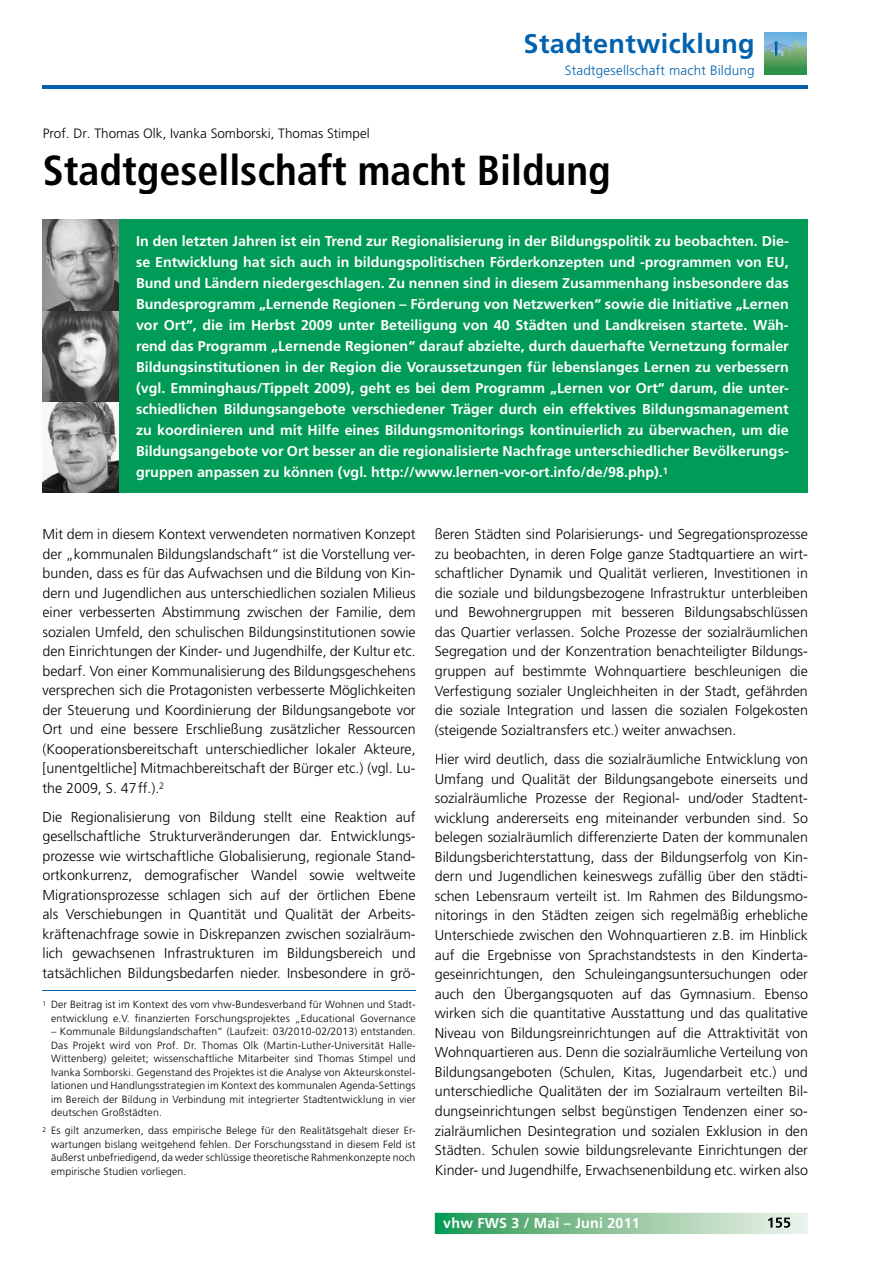
<style>
.page{position:relative;width:893px;height:1263px;background:#fff}
.page>*{position:absolute;margin:0;border:0;box-sizing:border-box;transform-origin:0 0}
.t1{font:700 condensed 42px "Frutiger LT";color:#000}
.t2{font:700 27px "Frutiger LT";letter-spacing:.015em;color:#0062ae}
.t3{font:300 14.25px/19.5px "Frutiger LT";color:#000;text-align:justify}
.t4{font:700 14.25px/21px "Frutiger LT";color:#fff;text-align:justify}
.t5{font:300 13.5px "Frutiger CE";color:#000}
.t6{font:300 13.5px "Frutiger LT";letter-spacing:.015em;color:#0062ae}
.t7{font:300 10.5px/13.5px "Frutiger LT";letter-spacing:.015em;color:#000;text-align:justify}
</style>
<div class="page">
<hr style="left:43px;top:86px;width:765px;height:3px;background:#0062ae">
<svg style="left:435px;top:1213px;width:373px;height:21px;background:#8bc59d"></svg>
<img style="left:764px;top:32px;width:42px;height:43px">
<img style="left:768px;top:1217px;width:22px;height:11px">
<hr style="left:43px;top:990px;width:373px;height:1px;background:#0062ae">
<div style="left:42px;top:219px;width:766px;height:273px;background:#009b56"></div>
<img style="left:42px;top:219px;width:76px;height:274px">
<h2 class="t2" style="left:524px;top:28px;width:233px">Stadtentwicklung</h2>
<p class="t6" style="left:565px;top:62px;width:191px">Stadtgesellschaft macht Bildung</p>
<p class="t5" style="left:43px;top:126px;width:329px">Prof. Dr. Thomas Olk, Ivanka Somborski, Thomas Stimpel</p>
<h1 class="t1" style="left:43px;top:145px;width:570px">Stadtgesellschaft macht Bildung</h1>
<p class="t4" style="left:136px;top:231px;width:654px">In den letzten Jahren ist ein Trend zur Regionalisierung in der Bildungspolitik zu beobachten. Die&shy;se Entwicklung hat sich auch in bildungspolitischen Förderkonzepten und -programmen von EU, Bund und Ländern niedergeschlagen. Zu nennen sind in diesem Zusammenhang insbesondere das Bundesprogramm „Lernende Regionen – Förderung von Netzwerken“ sowie die Initiative „Lernen vor Ort“, die im Herbst 2009 unter Beteiligung von 40 Städten und Landkreisen startete. Wäh&shy;rend das Programm „Lernende Regionen“ darauf abzielte, durch dauerhafte Vernetzung formaler Bildungsinstitutionen in der Region die Voraussetzungen für lebenslanges Lernen zu verbessern (vgl. Emminghaus/Tippelt 2009), geht es bei dem Programm „Lernen vor Ort“ darum, die unter&shy;schiedlichen Bildungsangebote verschiedener Träger durch ein effektives Bildungsmanagement zu koordinieren und mit Hilfe eines Bildungsmonitorings kontinuierlich zu überwachen, um die Bildungsangebote vor Ort besser an die regionalisierte Nachfrage unterschiedlicher Bevölkerungs&shy;gruppen anpassen zu können (vgl. http://www.lernen-vor-ort.info/de/98.php).<sup>1</sup></p>
<p class="t3" style="left:43px;top:525px;width:375px">Mit dem in diesem Kontext verwendeten normativen Konzept der „kommunalen Bildungslandschaft“ ist die Vorstellung ver&shy;bunden, dass es für das Aufwachsen und die Bildung von Kin&shy;dern und Jugendlichen aus unterschiedlichen sozialen Milieus einer verbesserten Abstimmung zwischen der Familie, dem sozialen Umfeld, den schulischen Bildungsinstitutionen sowie den Einrichtungen der Kinder- und Jugendhilfe, der Kultur etc. bedarf. Von einer Kommunalisierung des Bildungsgeschehens versprechen sich die Protagonisten verbesserte Möglichkeiten der Steuerung und Koordinierung der Bildungsangebote vor Ort und eine bessere Erschließung zusätzlicher Ressourcen (Kooperationsbereitschaft unterschiedlicher lokaler Akteure, [unentgeltliche] Mitmachbereitschaft der Bürger etc.) (vgl. Lu&shy;the 2009, S. 47ff.).<sup>2</sup></p>
<p class="t3" style="left:43px;top:807px;width:375px">Die Regionalisierung von Bildung stellt eine Reaktion auf gesellschaftliche Strukturveränderungen dar. Entwicklungs&shy;prozesse wie wirtschaftliche Globalisierung, regionale Stand&shy;ortkonkurrenz, demografischer Wandel sowie weltweite Migrationsprozesse schlagen sich auf der örtlichen Ebene als Verschiebungen in Quantität und Qualität der Arbeits&shy;kräftenachfrage sowie in Diskrepanzen zwischen sozialräum&shy;lich gewachsenen Infrastrukturen im Bildungsbereich und tatsächlichen Bildungsbedarfen nieder. Insbesondere in grö-</p>
<p class="t7" style="left:43px;top:998px;width:375px;text-align:right"><sup>1</sup> Der Beitrag ist im Kontext des vom vhw-Bundesverband für Wohnen und Stadt&shy;entwicklung e.V. finanzierten Forschungsprojektes „Educational Governance</p>
<p class="t7" style="left:51px;top:1025px;width:366px">– Kommunale Bildungslandschaften“ (Laufzeit: 03/2010-02/2013) entstanden.<br>Das Projekt wird von Prof. Dr. Thomas Olk (Martin-Luther-Universität Halle-Wittenberg) geleitet; wissenschaftliche Mitarbeiter sind Thomas Stimpel und Ivanka Somborski. Gegenstand des Projektes ist die Analyse von Akteurskonstel&shy;lationen und Handlungsstrategien im Kontext des kommunalen Agenda-Settings im Bereich der Bildung in Verbindung mit integrierter Stadtentwicklung in vier deutschen Großstädten.</p>
<p class="t7" style="left:51px;top:1124px;width:366px;text-indent:-9px"><sup>2</sup> Es gilt anzumerken, dass empirische Belege für den Realitätsgehalt dieser Er&shy;wartungen bislang weitgehend fehlen. Der Forschungsstand in diesem Feld ist äußerst unbefriedigend, da weder schlüssige theoretische Rahmenkonzepte noch empirische Studien vorliegen.</p>
<p class="t3" style="left:435px;top:525px;width:375px">ßeren Städten sind Polarisierungs- und Segregationsprozesse zu beobachten, in deren Folge ganze Stadtquartiere an wirt&shy;schaftlicher Dynamik und Qualität verlieren, Investitionen in die soziale und bildungsbezogene Infrastruktur unterbleiben und Bewohnergruppen mit besseren Bildungsabschlüssen das Quartier verlassen. Solche Prozesse der sozialräumlichen Segregation und der Konzentration benachteiligter Bildungs&shy;gruppen auf bestimmte Wohnquartiere beschleunigen die Verfestigung sozialer Ungleichheiten in der Stadt, gefährden die soziale Integration und lassen die sozialen Folgekosten (steigende Sozialtransfers etc.) weiter anwachsen.</p>
<p class="t3" style="left:435px;top:749px;width:375px">Hier wird deutlich, dass die sozialräumliche Entwicklung von Umfang und Qualität der Bildungsangebote einerseits und sozialräumliche Prozesse der Regional- und/oder Stadtent&shy;wicklung andererseits eng miteinander verbunden sind. So belegen sozialräumlich differenzierte Daten der kommunalen Bildungsberichterstattung, dass der Bildungserfolg von Kin&shy;dern und Jugendlichen keineswegs zufällig über den städti&shy;schen Lebensraum verteilt ist. Im Rahmen des Bildungsmo&shy;nitorings in den Städten zeigen sich regelmäßig erhebliche Unterschiede zwischen den Wohnquartieren z.B. im Hinblick auf die Ergebnisse von Sprachstandstests in den Kinderta&shy;geseinrichtungen, den Schuleingangsuntersuchungen oder auch den Übergangsquoten auf das Gymnasium. Ebenso wirken sich die quantitative Ausstattung und das qualitative Niveau von Bildungsreinrichtungen auf die Attraktivität von Wohnquartieren aus. Denn die sozialräumliche Verteilung von Bildungsangeboten (Schulen, Kitas, Jugendarbeit etc.) und unterschiedliche Qualitäten der im Sozialraum verteilten Bil&shy;dungseinrichtungen selbst begünstigen Tendenzen einer so&shy;zialräumlichen Desintegration und sozialen Exklusion in den Städten. Schulen sowie bildungsrelevante Einrichtungen der Kinder- und Jugendhilfe, Erwachsenenbildung etc. wirken also</p>
<p class="t4" style="left:443px;top:1213px;width:198px">vhw FWS 3 / Mai – Juni 2011</p>
</div>
